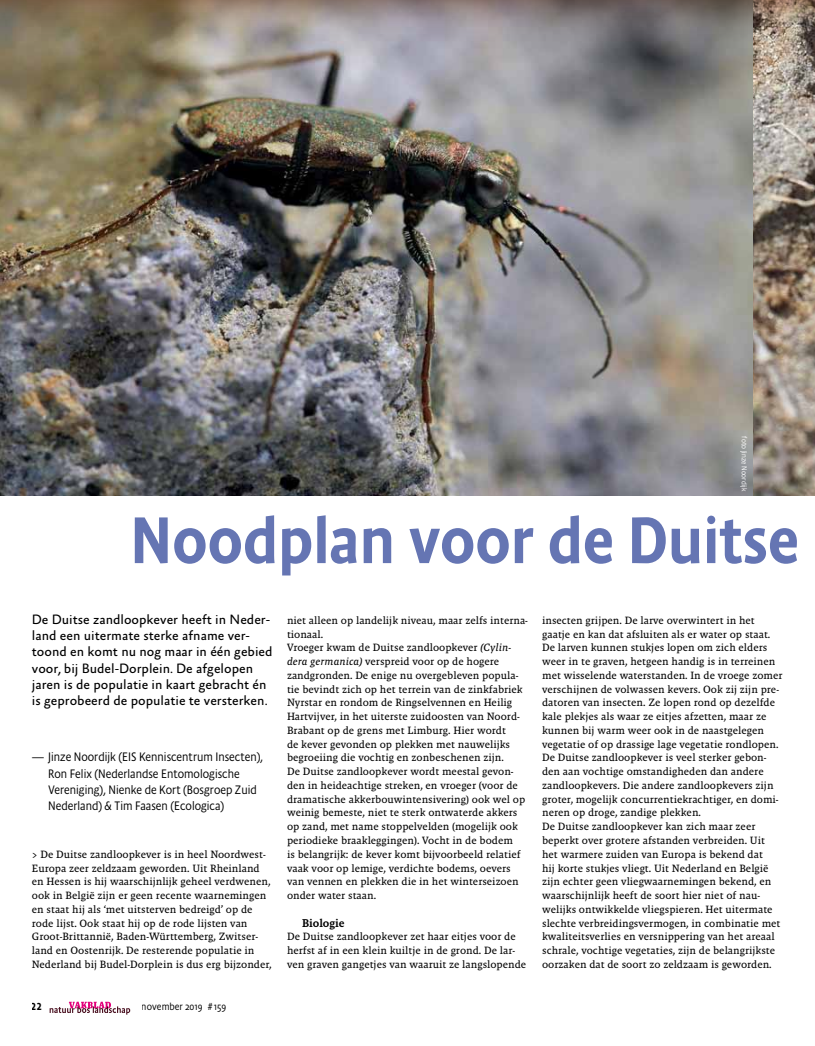
<style>
.page{position:relative;width:815px;height:1046px;background:#fff}
.page>*{position:absolute;margin:0;border:0;box-sizing:border-box;transform-origin:0 0}
.t1{font:500 66.88px "Absara Sans Head";color:#6575b3}
.t2{font:13.75px/16.2px "Absara Sans";color:#000}
.t3{font:300 12.5px/16.2px "Absara Sans TF Head";color:#000}
.t4{font:11.5px "Malaga Med";color:#000}
.t5{font:10.75px/13.8px "Malaga Reg";color:#000}
.t6{font:300 10.38px "Absara Sans Head";color:#000}
.t7{font:500 10.38px "Absara Sans TF Head";color:#000}
.t8{font:300 7.5px "Absara Sans LF Head";color:#fff}
.s1{font-style:italic}
</style>
<div class="page">
<svg style="left:50px;top:1001px;width:80px;height:13px"></svg>
<img style="left:752px;top:53px;width:63px;height:442px">
<img style="left:0;top:53px;width:752px;height:442px">
<svg style="left:0;top:0;width:815px;height:53px;background:#8e857d"></svg>
<p class="t8" style="left:749px;top:436px;width:56px;rotate:90deg">foto Jinze Noordijk</p>
<h1 class="t1" style="left:130px;top:500px;width:670px">Noodplan voor de Duitse</h1>
<p class="t2" style="left:32px;top:611px;width:242px">De Duitse zandloopkever heeft in Neder&shy;land een uitermate sterke afname ver&shy;toond en komt nu nog maar in één gebied voor, bij Budel-Dorplein. De afgelopen jaren is de populatie in kaart gebracht én is geprobeerd de populatie te versterken.</p>
<p class="t3" style="left:48px;top:749px;width:216px;text-indent:-16px">— Jinze Noordijk (EIS Kenniscentrum Insecten), Ron Felix (Nederlandse Entomologische Vereniging), Nienke de Kort (Bosgroep Zuid Nederland) &amp; Tim Faasen (Ecologica)</p>
<p class="t5" style="left:32px;top:847px;width:241px">&gt; De Duitse zandloopkever is in heel Noordwest-Europa zeer zeldzaam geworden. Uit Rheinland en Hessen is hij waarschijnlijk geheel verdwenen, ook in België zijn er geen recente waarnemingen en staat hij als ‘met uitsterven bedreigd’ op de rode lijst. Ook staat hij op de rode lijsten van Groot-Brittannië, Baden-Württemberg, Zwitser&shy;land en Oostenrijk. De resterende populatie in Nederland bij Budel-Dorplein is dus erg bijzonder,</p>
<p class="t7" style="left:32px;top:999px;width:11px">22</p>
<p class="t6" style="left:142px;top:999px;width:86px">november 2019 # 159</p>
<p class="t5" style="left:287px;top:613px;width:242px">niet alleen op landelijk niveau, maar zelfs interna&shy;tionaal.<br>Vroeger kwam de Duitse zandloopkever <span class="s1">(Cylin&shy;dera germanica)</span> verspreid voor op de hogere zandgronden. De enige nu overgebleven popula&shy;tie bevindt zich op het terrein van de zinkfabriek Nyrstar en rondom de Ringselvennen en Heilig Hartvijver, in het uiterste zuidoosten van Noord-Brabant op de grens met Limburg. Hier wordt<br>de kever gevonden op plekken met nauwelijks begroeiing die vochtig en zonbeschenen zijn.<br>De Duitse zandloopkever wordt meestal gevon&shy;den in heideachtige streken, en vroeger (voor de dramatische akkerbouwintensivering) ook wel op weinig bemeste, niet te sterk ontwaterde akkers op zand, met name stoppelvelden (mogelijk ook periodieke braakleggingen). Vocht in de bodem<br>is belangrijk: de kever komt bijvoorbeeld relatief vaak voor op lemige, verdichte bodems, oevers van vennen en plekken die in het winterseizoen onder water staan.</p>
<p class="t4" style="left:302px;top:915px;width:44px">Biologie</p>
<p class="t5" style="left:287px;top:929px;width:241px">De Duitse zandloopkever zet haar eitjes voor de herfst af in een klein kuiltje in de grond. De lar&shy;ven graven gangetjes van waaruit ze langslopende</p>
<p class="t5" style="left:542px;top:613px;width:242px">insecten grijpen. De larve overwintert in het gaatje en kan dat afsluiten als er water op staat.<br>De larven kunnen stukjes lopen om zich elders weer in te graven, hetgeen handig is in terreinen met wisselende waterstanden. In de vroege zomer verschijnen de volwassen kevers. Ook zij zijn pre&shy;datoren van insecten. Ze lopen rond op dezelfde kale plekjes als waar ze eitjes afzetten, maar ze kunnen bij warm weer ook in de naastgelegen vegetatie of op drassige lage vegetatie rondlopen.<br>De Duitse zandloopkever is veel sterker gebon&shy;den aan vochtige omstandigheden dan andere zandloopkevers. Die andere zandloopkevers zijn groter, mogelijk concurrentiekrachtiger, en domi&shy;neren op droge, zandige plekken.<br>De Duitse zandloopkever kan zich maar zeer beperkt over grotere afstanden verbreiden. Uit het warmere zuiden van Europa is bekend dat<br>hij korte stukjes vliegt. Uit Nederland en België zijn echter geen vliegwaarnemingen bekend, en waarschijnlijk heeft de soort hier niet of nau&shy;welijks ontwikkelde vliegspieren. Het uitermate slechte verbreidingsvermogen, in combinatie met kwaliteitsverlies en versnippering van het areaal schrale, vochtige vegetaties, zijn de belangrijkste oorzaken dat de soort zo zeldzaam is geworden.</p>
</div>
